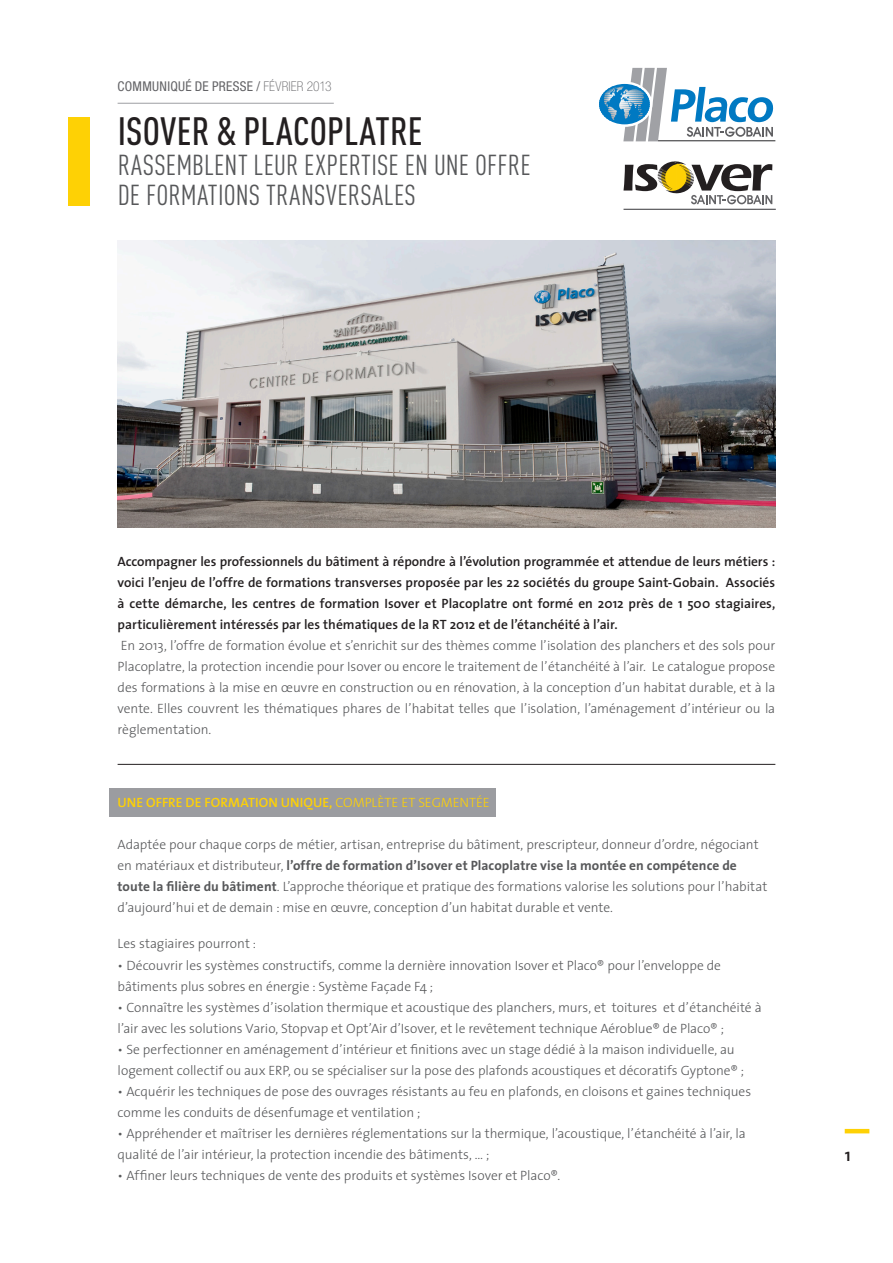
<style>
.page{position:relative;width:893px;height:1263px;background:#fff}
.page>*{position:absolute;margin:0;border:0;box-sizing:border-box;transform-origin:0 0}
.t1{font:500 condensed 39px "DINOT";letter-spacing:.005em;color:#231f20}
.t2{font:condensed 28.5px/30px "DINOT";letter-spacing:.005em;color:#57585a}
.t3{font:600 18px "The Sans";color:#231f20}
.t4{font:300 13.5px/21px "The Sans";letter-spacing:-.005em;color:#57585a}
.t5{font:600 13.5px/21px "The Sans";color:#231f20;text-align:justify}
.t6{font:600 13.5px "The Sans";letter-spacing:.005em;color:#fed105}
.t7{font:condensed 13.5px "Helvetica Neue";letter-spacing:.02em;color:#636366}
.s1{font-weight:100}
.s2{font-weight:300}
.s3{font-weight:700}
</style>
<div class="page">
<div style="left:110px;top:789px;width:386px;height:28px;background:#9b9ca0"></div>
<img style="left:118px;top:240px;width:657px;height:287px">
<hr style="left:118px;top:103px;width:216px;height:1px;background:#9d9fa2">
<hr style="left:118px;top:764px;width:657px;height:1px;background:#231f20">
<hr style="left:623px;top:209px;width:153px;height:1px;background:#636366">
<svg style="left:623px;top:161px;width:149px;height:43px"></svg>
<div style="left:68px;top:117px;width:21px;height:88px;background:#fed105"></div>
<svg style="left:599px;top:68px;width:176px;height:73px"></svg>
<hr style="left:845px;top:1129px;width:24px;height:4px;background:#fed105">
<p class="t7" style="left:118px;top:79px;width:216px">COMMUNIQUÉ DE PRESSE / <span class="s1">FÉVRIER 2013</span></p>
<h1 class="t1" style="left:118px;top:108px;width:306px">ISOVER &amp; PLACOPLATRE</h1>
<h2 class="t2" style="left:118px;top:150px;width:414px">RASSEMBLENT LEUR EXPERTISE EN UNE OFFRE<br>DE FORMATIONS TRANSVERSALES</h2>
<p class="t5" style="left:118px;top:550px;width:659px">Accompagner les professionnels du bâtiment à répondre à l’évolution programmée et attendue de leurs métiers : voici l’enjeu de l’offre de formations transverses proposée par les 22 sociétés du groupe Saint-Gobain. Associés à cette démarche, les centres de formation Isover et Placoplatre ont formé en 2012 près de 1 500 stagiaires, particulièrement intéressés par les thématiques de la RT 2012 et de l’étanchéité à l’air.</p>
<p class="t4" style="left:118px;top:634px;width:659px;text-align:justify">En 2013, l’offre de formation évolue et s’enrichit sur des thèmes comme l’isolation des planchers et des sols pour Placoplatre, la protection incendie pour Isover ou encore le traitement de l’étanchéité à l’air. Le catalogue propose des formations à la mise en œuvre en construction ou en rénovation, à la conception d’un habitat durable, et à la vente. Elles couvrent les thématiques phares de l’habitat telles que l’isolation, l’aménagement d’intérieur ou la règlementation.</p>
<p class="t6" style="left:118px;top:792px;width:371px">Une offre de formation unique, <span class="s2">complète et segmentée</span></p>
<p class="t4" style="left:118px;top:834px;width:651px">Adaptée pour chaque corps de métier, artisan, entreprise du bâtiment, prescripteur, donneur d’ordre, négociant en matériaux et distributeur, <span class="s3">l’offre de formation d’Isover et Placoplatre vise la montée en compétence de toute la filière du bâtiment</span>. L’approche théorique et pratique des formations valorise les solutions pour l’habitat d’aujourd’hui et de demain : mise en œuvre, conception d’un habitat durable et vente.</p>
<p class="t4" style="left:118px;top:933px;width:140px">Les stagiaires pourront :</p>
<p class="t4" style="left:118px;top:954px;width:605px">• Découvrir les systèmes constructifs, comme la dernière innovation Isover et Placo® pour l’enveloppe de bâtiments plus sobres en énergie : Système Façade F4 ;</p>
<p class="t4" style="left:118px;top:996px;width:646px">• Connaître les systèmes d’isolation thermique et acoustique des planchers, murs, et toitures et d’étanchéité à l’air avec les solutions Vario, Stopvap et O pt’Air d’Isover, et le revêtement technique Aéroblue® de Placo® ;</p>
<p class="t4" style="left:118px;top:1038px;width:628px">• Se perfectionner en aménagement d’intérieur et finitions avec un stage dédié à la maison individuelle, au logement collectif ou aux ERP, ou se spécialiser sur la pose des plafonds acoustiques et décoratifs Gyptone® ;</p>
<p class="t4" style="left:118px;top:1080px;width:635px">• Acquérir les techniques de pose des ouvrages résistants au feu en plafonds, en cloisons et gaines techniques comme les conduits de désenfumage et ventilation ;</p>
<p class="t4" style="left:118px;top:1122px;width:630px">• Appréhender et maîtriser les dernières réglementations sur la thermique, l’acoustique, l’étanchéité à l’air, la qualité de l’air intérieur, la protection incendie des bâtiments, … ;</p>
<p class="t4" style="left:118px;top:1164px;width:444px">• Affiner leurs techniques de vente des produits et systèmes Isover et Placo®.</p>
<h3 class="t3" style="left:845px;top:1140px;width:8px">1</h3>
</div>
